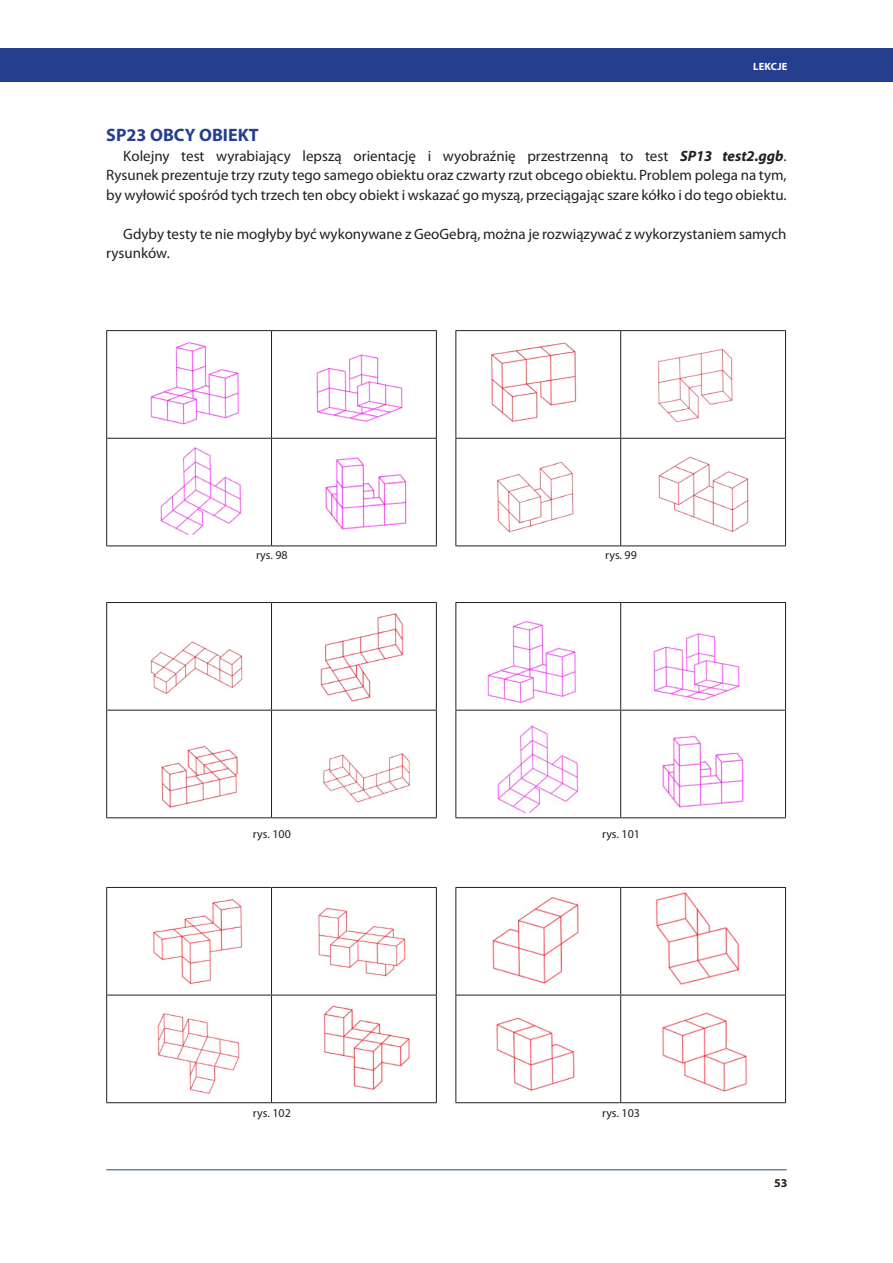
<style>
.page{position:relative;width:893px;height:1263px;background:#fff}
.page>*{position:absolute;margin:0;border:0;box-sizing:border-box;transform-origin:0 0}
.NAGLOOWEK_1_1{font:700 18px "Myriad Pro";color:#253f8e}
.Podstawa_1{font:15px/19.5px "Myriad Pro";color:#231f20;text-align:justify}
.przypis_zrodlo{font:12px "Myriad Pro";color:#231f20}
.t1{font:700 12px "Myriad Pro";color:#231f20}
.t2{font:700 10.5px "Myriad Pro";letter-spacing:.02em;color:#fff}
.s1{font-weight:700;font-style:italic}
</style>
<div class="page">
<hr style="left:106px;top:1169px;width:681px;height:1px;background:#253f8e">
<div style="left:0;top:49px;width:893px;height:33px;background:#253f8e"></div>
<img style="left:107px;top:331px;width:329px;height:207px">
<img style="left:107px;top:603px;width:329px;height:210px">
<img style="left:107px;top:886px;width:329px;height:212px">
<img style="left:456px;top:331px;width:331px;height:207px">
<img style="left:456px;top:603px;width:331px;height:213px">
<img style="left:456px;top:886px;width:330px;height:212px">
<hr style="left:106px;top:330px;width:166px;height:1px;background:#231f20">
<hr style="left:106px;top:331px;width:1px;height:107px;background:#231f20">
<hr style="left:272px;top:330px;width:165px;height:1px;background:#231f20">
<hr style="left:271px;top:331px;width:1px;height:107px;background:#231f20">
<hr style="left:436px;top:331px;width:1px;height:107px;background:#231f20">
<hr style="left:106px;top:438px;width:166px;height:1px;background:#231f20">
<hr style="left:106px;top:439px;width:1px;height:106px;background:#231f20">
<hr style="left:272px;top:438px;width:165px;height:1px;background:#231f20">
<hr style="left:271px;top:439px;width:1px;height:106px;background:#231f20">
<hr style="left:436px;top:439px;width:1px;height:106px;background:#231f20">
<hr style="left:106px;top:545px;width:166px;height:1px;background:#231f20">
<hr style="left:272px;top:545px;width:165px;height:1px;background:#231f20">
<hr style="left:106px;top:602px;width:166px;height:1px;background:#231f20">
<hr style="left:106px;top:603px;width:1px;height:107px;background:#231f20">
<hr style="left:272px;top:602px;width:165px;height:1px;background:#231f20">
<hr style="left:271px;top:603px;width:1px;height:107px;background:#231f20">
<hr style="left:436px;top:603px;width:1px;height:107px;background:#231f20">
<hr style="left:106px;top:710px;width:166px;height:1px;background:#231f20">
<hr style="left:106px;top:710px;width:1px;height:107px;background:#231f20">
<hr style="left:272px;top:710px;width:165px;height:1px;background:#231f20">
<hr style="left:271px;top:710px;width:1px;height:107px;background:#231f20">
<hr style="left:436px;top:710px;width:1px;height:107px;background:#231f20">
<hr style="left:106px;top:817px;width:166px;height:1px;background:#231f20">
<hr style="left:272px;top:817px;width:165px;height:1px;background:#231f20">
<hr style="left:106px;top:887px;width:166px;height:1px;background:#231f20">
<hr style="left:106px;top:888px;width:1px;height:107px;background:#231f20">
<hr style="left:272px;top:887px;width:165px;height:1px;background:#231f20">
<hr style="left:271px;top:888px;width:1px;height:107px;background:#231f20">
<hr style="left:436px;top:888px;width:1px;height:107px;background:#231f20">
<hr style="left:106px;top:995px;width:166px;height:1px;background:#231f20">
<hr style="left:106px;top:995px;width:1px;height:107px;background:#231f20">
<hr style="left:272px;top:995px;width:165px;height:1px;background:#231f20">
<hr style="left:271px;top:995px;width:1px;height:107px;background:#231f20">
<hr style="left:436px;top:995px;width:1px;height:107px;background:#231f20">
<hr style="left:106px;top:1102px;width:166px;height:1px;background:#231f20">
<hr style="left:272px;top:1102px;width:165px;height:1px;background:#231f20">
<hr style="left:455px;top:330px;width:166px;height:1px;background:#231f20">
<hr style="left:455px;top:331px;width:1px;height:107px;background:#231f20">
<hr style="left:621px;top:330px;width:165px;height:1px;background:#231f20">
<hr style="left:620px;top:331px;width:1px;height:107px;background:#231f20">
<hr style="left:785px;top:331px;width:1px;height:107px;background:#231f20">
<hr style="left:455px;top:438px;width:166px;height:1px;background:#231f20">
<hr style="left:455px;top:439px;width:1px;height:106px;background:#231f20">
<hr style="left:621px;top:438px;width:165px;height:1px;background:#231f20">
<hr style="left:620px;top:439px;width:1px;height:106px;background:#231f20">
<hr style="left:785px;top:439px;width:1px;height:106px;background:#231f20">
<hr style="left:455px;top:545px;width:166px;height:1px;background:#231f20">
<hr style="left:621px;top:545px;width:165px;height:1px;background:#231f20">
<hr style="left:455px;top:602px;width:166px;height:1px;background:#231f20">
<hr style="left:455px;top:603px;width:1px;height:107px;background:#231f20">
<hr style="left:621px;top:602px;width:165px;height:1px;background:#231f20">
<hr style="left:620px;top:603px;width:1px;height:107px;background:#231f20">
<hr style="left:785px;top:603px;width:1px;height:107px;background:#231f20">
<hr style="left:455px;top:710px;width:166px;height:1px;background:#231f20">
<hr style="left:455px;top:710px;width:1px;height:107px;background:#231f20">
<hr style="left:621px;top:710px;width:165px;height:1px;background:#231f20">
<hr style="left:620px;top:710px;width:1px;height:107px;background:#231f20">
<hr style="left:785px;top:710px;width:1px;height:107px;background:#231f20">
<hr style="left:455px;top:817px;width:166px;height:1px;background:#231f20">
<hr style="left:621px;top:817px;width:165px;height:1px;background:#231f20">
<hr style="left:455px;top:887px;width:166px;height:1px;background:#231f20">
<hr style="left:455px;top:888px;width:1px;height:107px;background:#231f20">
<hr style="left:621px;top:887px;width:165px;height:1px;background:#231f20">
<hr style="left:620px;top:888px;width:1px;height:107px;background:#231f20">
<hr style="left:785px;top:888px;width:1px;height:107px;background:#231f20">
<hr style="left:455px;top:995px;width:166px;height:1px;background:#231f20">
<hr style="left:455px;top:995px;width:1px;height:107px;background:#231f20">
<hr style="left:621px;top:995px;width:165px;height:1px;background:#231f20">
<hr style="left:620px;top:995px;width:1px;height:107px;background:#231f20">
<hr style="left:785px;top:995px;width:1px;height:107px;background:#231f20">
<hr style="left:455px;top:1102px;width:166px;height:1px;background:#231f20">
<hr style="left:621px;top:1102px;width:165px;height:1px;background:#231f20">
<p class="t2" style="left:753px;top:59px;width:36px">LEKCJE</p>
<p class="NAGLOOWEK_1_1" style="left:106px;top:123px;width:154px">SP23 OBCY OBIEKT</p>
<p class="Podstawa_1" style="left:106px;top:146px;width:682px;text-indent:17px">Kolejny test wyrabiający lepszą orientację i wyobraźnię przestrzenną to test <span class="s1">SP13 test2.ggb</span>.<br>Rysunek prezentuje trzy rzuty tego samego obiektu oraz czwarty rzut obcego obiektu. Problem polega na tym, by wyłowić spośród tych trzech ten obcy obiekt i wskazać go myszą, przeciągając szare kółko i do tego obiektu.</p>
<p class="Podstawa_1" style="left:106px;top:224px;width:682px;text-indent:17px">Gdyby testy te nie mogłyby być wykonywane z GeoGebrą, można je rozwiązywać z wykorzystaniem samych rysunków.</p>
<p class="przypis_zrodlo" style="left:256px;top:547px;width:33px">rys. 98</p>
<p class="przypis_zrodlo" style="left:605px;top:547px;width:33px">rys. 99</p>
<p class="przypis_zrodlo" style="left:253px;top:827px;width:39px">rys. 100</p>
<p class="przypis_zrodlo" style="left:602px;top:827px;width:39px">rys. 101</p>
<p class="przypis_zrodlo" style="left:253px;top:1106px;width:39px">rys. 102</p>
<p class="przypis_zrodlo" style="left:602px;top:1106px;width:39px">rys. 103</p>
<p class="t1" style="left:774px;top:1175px;width:15px">53</p>
</div>
